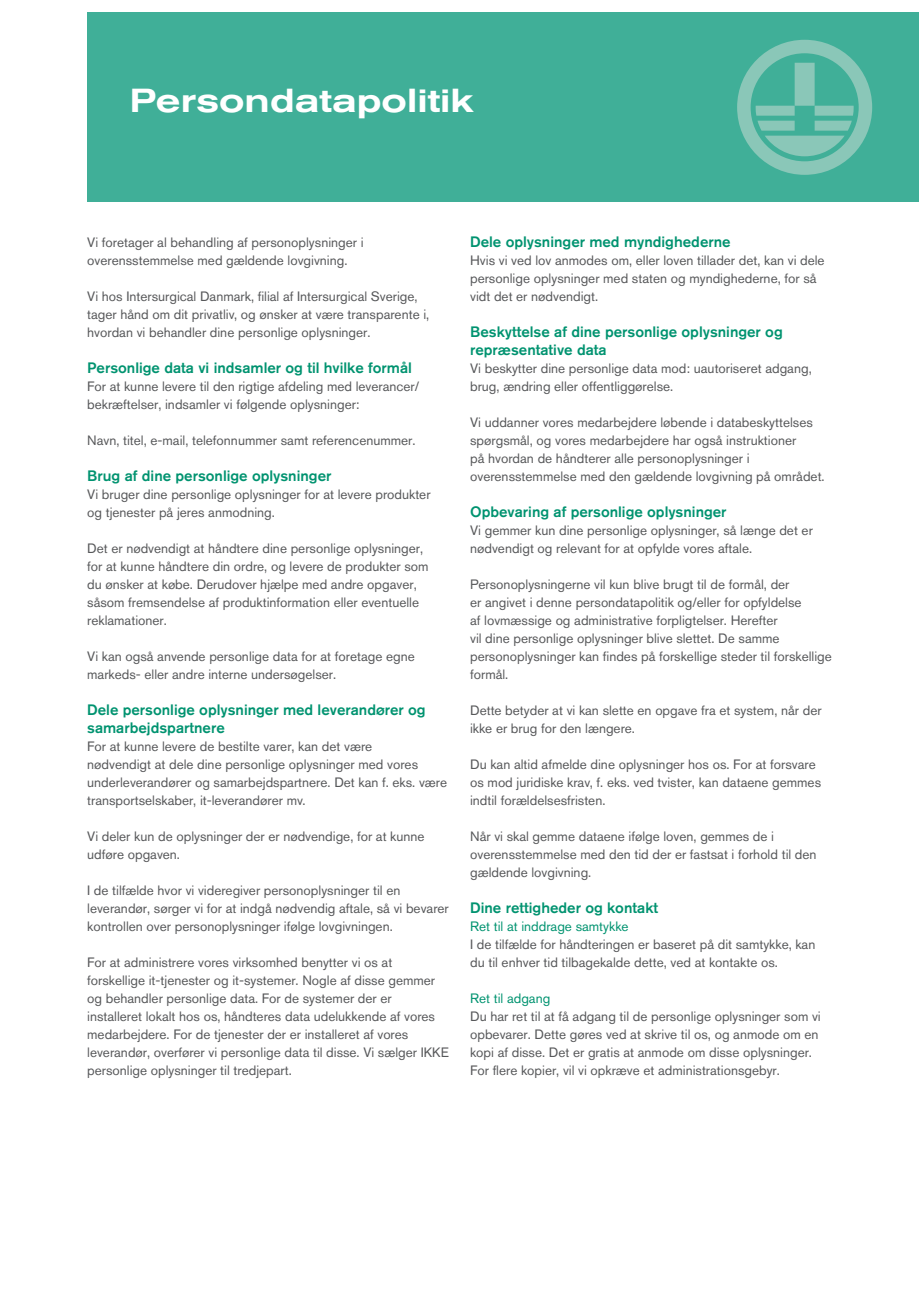
<style>
.page{position:relative;width:919px;height:1289px;background:#fff}
.page>*{position:absolute;margin:0;border:0;box-sizing:border-box;transform-origin:0 0}
.t1{font:500 expanded 33px "Akzidenz Grotesk BQ";color:#fff}
.t2{font:500 15px/18px "Akzidenz Grotesk BQ";color:#009370}
.t3{font:13.5px/18px "Akzidenz Grotesk BQ";color:#57585a}
.t4{font:13.5px "Akzidenz Grotesk BQ";color:#009370}
</style>
<div class="page">
<div style="left:87px;top:13px;width:831px;height:189px;background:#40af98"></div>
<svg style="left:737px;top:40px;width:135px;height:135px"></svg>
<h1 class="t1" style="left:130px;top:81px;width:345px">Persondatapolitik</h1>
<p class="t3" style="left:87px;top:233px;width:278px">Vi foretager al behandling af personoplysninger i overensstemmelse med gældende lovgivning.</p>
<p class="t3" style="left:87px;top:287px;width:343px">Vi hos Intersurgical Danmark, filial af Intersurgical Sverige, tager hånd om dit privatliv, og ønsker at være transparente i, hvordan vi behandler dine personlige oplysninger.</p>
<p class="t2" style="left:87px;top:358px;width:326px">Personlige data vi indsamler og til hvilke formål</p>
<p class="t3" style="left:87px;top:377px;width:333px">For at kunne levere til den rigtige afdeling med leverancer/ bekræftelser, indsamler vi følgende oplysninger:</p>
<p class="t3" style="left:87px;top:431px;width:330px">Navn, titel, e-mail, telefonnummer samt referencenummer.</p>
<p class="t2" style="left:87px;top:466px;width:246px">Brug af dine personlige oplysninger</p>
<p class="t3" style="left:87px;top:485px;width:345px">Vi bruger dine personlige oplysninger for at levere produkter og tjenester på jeres anmodning.</p>
<p class="t3" style="left:87px;top:539px;width:343px">Det er nødvendigt at håndtere dine personlige oplysninger, for at kunne håndtere din ordre, og levere de produkter som du ønsker at købe. Derudover hjælpe med andre opgaver, såsom fremsendelse af produktinformation eller eventuelle reklamationer.</p>
<p class="t3" style="left:87px;top:647px;width:329px">Vi kan også anvende personlige data for at foretage egne markeds- eller andre interne undersøgelser.</p>
<p class="t2" style="left:87px;top:700px;width:340px">Dele personlige oplysninger med leverandører og samarbejdspartnere</p>
<p class="t3" style="left:87px;top:737px;width:361px">For at kunne levere de bestilte varer, kan det være<br>nødvendigt at dele dine personlige oplysninger med vores underleverandører og samarbejdspartnere. Det kan f. eks. være transportselskaber, it-leverandører mv.</p>
<p class="t3" style="left:87px;top:827px;width:339px">Vi deler kun de oplysninger der er nødvendige, for at kunne udføre opgaven.</p>
<p class="t3" style="left:87px;top:881px;width:363px">I de tilfælde hvor vi videregiver personoplysninger til en leverandør, sørger vi for at indgå nødvendig aftale, så vi bevarer kontrollen over personoplysninger ifølge lovgivningen.</p>
<p class="t3" style="left:87px;top:953px;width:363px">For at administrere vores virksomhed benytter vi os at forskellige it-tjenester og it-systemer. Nogle af disse gemmer og behandler personlige data. For de systemer der er installeret lokalt hos os, håndteres data udelukkende af vores medarbejdere. For de tjenester der er installeret af vores leverandør, overfører vi personlige data til disse. Vi sælger IKKE personlige oplysninger til tredjepart.</p>
<p class="t2" style="left:470px;top:232px;width:262px">Dele oplysninger med myndighederne</p>
<p class="t3" style="left:470px;top:251px;width:356px">Hvis vi ved lov anmodes om, eller loven tillader det, kan vi dele personlige oplysninger med staten og myndighederne, for så vidt det er nødvendigt.</p>
<p class="t2" style="left:470px;top:322px;width:314px">Beskyttelse af dine personlige oplysninger og repræsentative data</p>
<p class="t3" style="left:470px;top:359px;width:343px">Vi beskytter dine personlige data mod: uautoriseret adgang, brug, ændring eller offentliggørelse.</p>
<p class="t3" style="left:470px;top:413px;width:356px">Vi uddanner vores medarbejdere løbende i databeskyttelses spørgsmål, og vores medarbejdere har også instruktioner<br>på hvordan de håndterer alle personoplysninger i overensstemmelse med den gældende lovgivning på området.</p>
<p class="t2" style="left:470px;top:502px;width:258px">Opbevaring af personlige oplysninger</p>
<p class="t3" style="left:470px;top:521px;width:344px">Vi gemmer kun dine personlige oplysninger, så længe det er nødvendigt og relevant for at opfylde vores aftale.</p>
<p class="t3" style="left:470px;top:575px;width:363px">Personoplysningerne vil kun blive brugt til de formål, der<br>er angivet i denne persondatapolitik og/eller for opfyldelse<br>af lovmæssige og administrative forpligtelser. Herefter<br>vil dine personlige oplysninger blive slettet. De samme personoplysninger kan findes på forskellige steder til forskellige formål.</p>
<p class="t3" style="left:470px;top:701px;width:353px">Dette betyder at vi kan slette en opgave fra et system, når der ikke er brug for den længere.</p>
<p class="t3" style="left:470px;top:755px;width:352px">Du kan altid afmelde dine oplysninger hos os. For at forsvare os mod juridiske krav, f. eks. ved tvister, kan dataene gemmes indtil forældelsesfristen.</p>
<p class="t3" style="left:470px;top:827px;width:348px">Når vi skal gemme dataene ifølge loven, gemmes de i overensstemmelse med den tid der er fastsat i forhold til den gældende lovgivning.</p>
<p class="t2" style="left:470px;top:898px;width:189px">Dine rettigheder og kontakt</p>
<p class="t4" style="left:470px;top:918px;width:160px">Ret til at inddrage samtykke</p>
<p class="t3" style="left:470px;top:935px;width:347px">I de tilfælde for håndteringen er baseret på dit samtykke, kan du til enhver tid tilbagekalde dette, ved at kontakte os.</p>
<p class="t4" style="left:470px;top:990px;width:82px">Ret til adgang</p>
<p class="t3" style="left:470px;top:1007px;width:352px">Du har ret til at få adgang til de personlige oplysninger som vi opbevarer. Dette gøres ved at skrive til os, og anmode om en kopi af disse. Det er gratis at anmode om disse oplysninger.<br>For flere kopier, vil vi opkræve et administrationsgebyr.</p>
</div>
